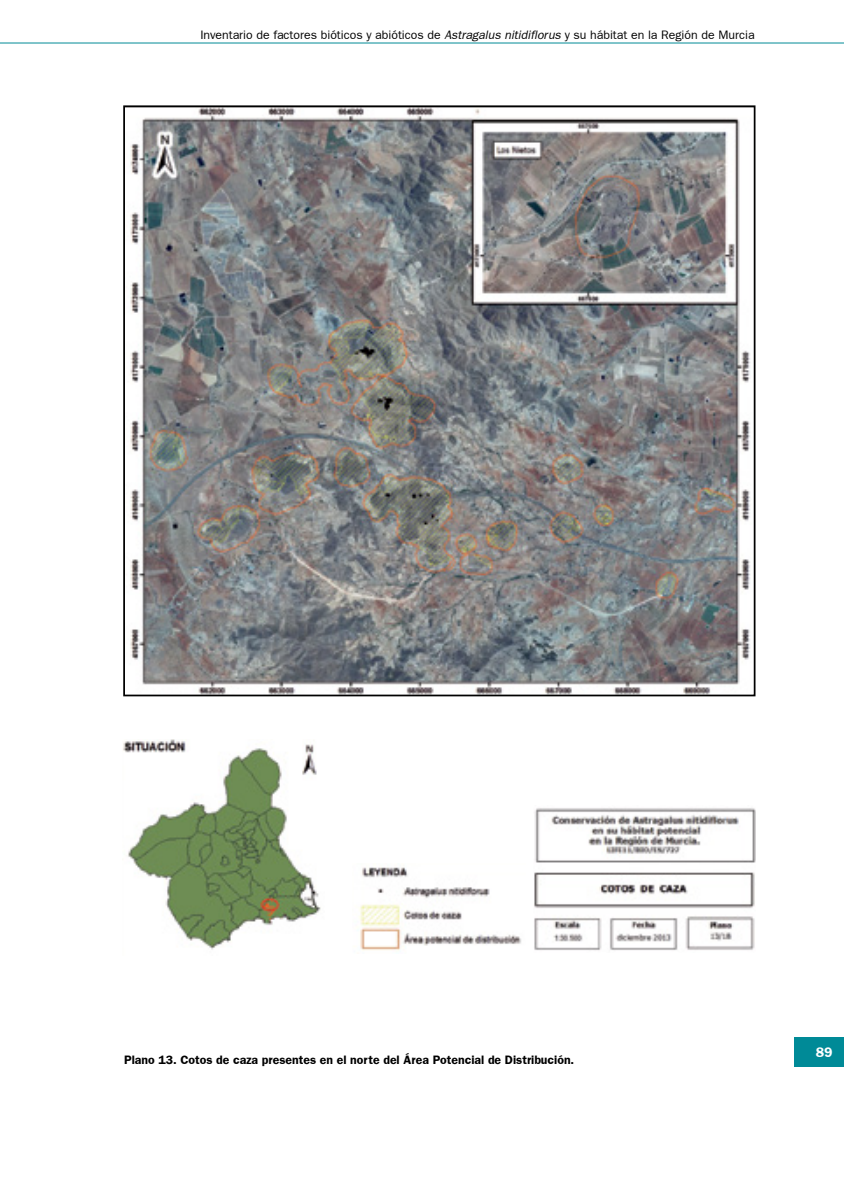
<style>
.page{position:relative;width:844px;height:1191px;background:#fff}
.page>*{position:absolute;margin:0;border:0;box-sizing:border-box;transform-origin:0 0}
.t1{font:700 14px "Frankfurt Gothic";color:#fff}
.t2{font:12.25px "Frankfurt Gothic Plain";color:#000}
.t3{font:700 12.25px "Frankfurt Gothic";color:#000}
.s1{font-family:"Frankfurt Gothic";font-style:italic}
</style>
<div class="page">
<hr style="left:0;top:43px;width:843px;height:1px;background:#008a97">
<div style="left:794px;top:1037px;width:49px;height:30px;background:#008a97"></div>
<img style="left:130px;top:108px;width:621px;height:585px">
<img style="left:123px;top:740px;width:198px;height:210px">
<img style="left:359px;top:867px;width:163px;height:84px">
<img style="left:534px;top:808px;width:221px;height:143px">
<p class="t2" style="left:200px;top:27px;width:555px">Inventario de factores bióticos y abióticos de <span class="s1">Astragalus nitidiflorus</span> y su hábitat en la Región de Murcia</p>
<p class="t3" style="left:124px;top:1052px;width:451px">Plano 13. Cotos de caza presentes en el norte del Área Potencial de Distribución.</p>
<p class="t1" style="left:815px;top:1043px;width:18px">89</p>
</div>
